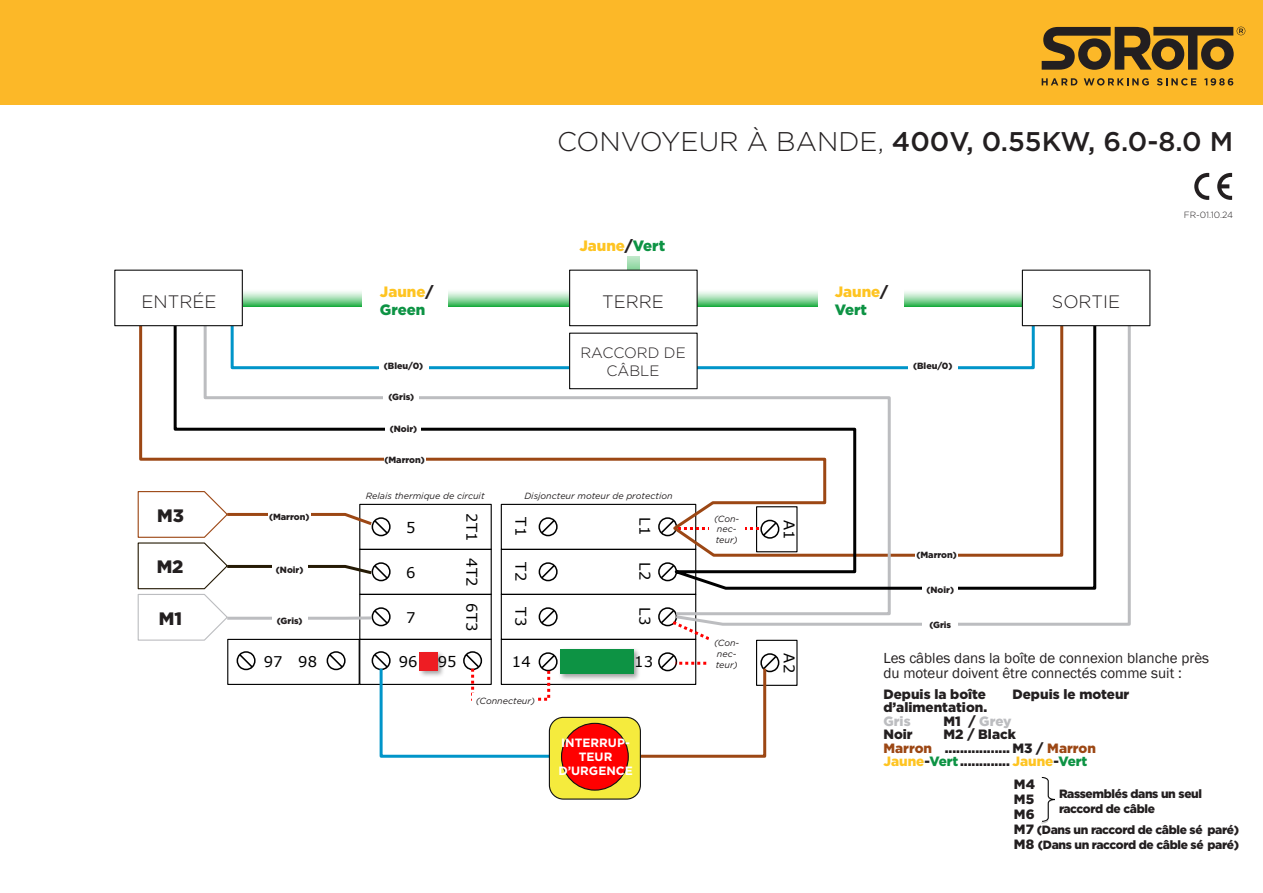
<style>
.page{position:relative;width:1263px;height:893px;background:#fff}
.page>*{position:absolute;margin:0;border:0;box-sizing:border-box;transform-origin:0 0}
.t1{font:500 27px "Gotham";color:#231f20}
.t2{font:300 18px "Gotham";color:#231f20}
.t3{font:900 18px "Gotham";color:#231f20}
.t4{font:15px "Franklin Gothic";color:#231f20}
.t5{font:900 15px/18px "Gotham";color:#fec422}
.t6{font:300 15px/18px "Gotham";color:#231f20;text-align:center}
.t7{font:14.7px "Verdana";letter-spacing:.015em;color:#000}
.t8{font:900 13.5px "Gotham";color:#231f20}
.t9{font:900 13.5px "Gotham";color:#bcbdc0}
.t10{font:900 12px/15px "Gotham";letter-spacing:-.03em;color:#231f20}
.t11{font:700 12px/14.4px "Gotham";color:#fff;text-align:center}
.t12{font:italic 9px/10.8px "Gotham";color:#231f20}
.t13{font:900 9px "Gotham";color:#231f20}
.t14{font:300 9px "Gotham";color:#231f20}
.s1{font-weight:300}
.s2{color:#231f20}
.s3{color:#0d9344}
.s4{color:#9c4714}
.s5{color:#fec422}
.s6{font-size:13.5px}
</style>
<div class="page">
<div style="left:359px;top:594px;width:133px;height:46px;border:1px solid #000"></div>
<div style="left:359px;top:639px;width:133px;height:46px;border:1px solid #000"></div>
<div style="left:227px;top:639px;width:133px;height:46px;border:1px solid #000"></div>
<svg style="left:237px;top:651px;width:19px;height:19px"></svg>
<svg style="left:327px;top:651px;width:19px;height:19px"></svg>
<svg style="left:539px;top:617px;width:19px;height:9px"></svg>
<div style="left:501px;top:639px;width:195px;height:46px;border:1px solid #000"></div>
<div style="left:756px;top:640px;width:41px;height:46px;border:1px solid #000"></div>
<svg style="left:137px;top:491px;width:254px;height:150px"></svg>
<svg style="left:372px;top:651px;width:189px;height:108px"></svg>
<div style="left:549px;top:717px;width:91px;height:82px;background:#f5eb3d;border-radius:14px"></div>
<div style="left:549px;top:717px;width:92px;height:83px;border:1px solid #121212;border-radius:14px"></div>
<div style="left:561px;top:723px;width:67px;height:67px;background:#f00;border-radius:50%"></div>
<div style="left:561px;top:723px;width:68px;height:68px;border:1px solid #121212;border-radius:50%"></div>
<svg style="left:627px;top:617px;width:152px;height:142px"></svg>
<svg style="left:627px;top:256px;width:13px;height:14px"></svg>
<svg style="left:202px;top:591px;width:471px;height:26px"></svg>
<svg style="left:172px;top:288px;width:850px;height:303px"></svg>
<svg style="left:673px;top:291px;width:459px;height:336px"></svg>
<div style="left:1022px;top:270px;width:128px;height:56px;background:#fff"></div>
<div style="left:1022px;top:270px;width:128px;height:56px;border:1px solid #121212"></div>
<div style="left:115px;top:270px;width:127px;height:56px;background:#fff"></div>
<div style="left:114px;top:270px;width:129px;height:56px;border:1px solid #121212"></div>
<div style="left:819px;top:280px;width:85px;height:39px;background:#fff"></div>
<div style="left:363px;top:280px;width:85px;height:39px;background:#fff"></div>
<div style="left:384px;top:451px;width:41px;height:18px;background:#fff"></div>
<div style="left:908px;top:357px;width:50px;height:16px;background:#fff"></div>
<div style="left:379px;top:357px;width:49px;height:16px;background:#fff"></div>
<div style="left:915px;top:546px;width:43px;height:24px;background:#fff"></div>
<div style="left:923px;top:581px;width:35px;height:17px;background:#fff"></div>
<div style="left:923px;top:616px;width:35px;height:16px;background:#fff"></div>
<div style="left:473px;top:693px;width:65px;height:21px;background:#fff"></div>
<div style="left:709px;top:635px;width:35px;height:36px;background:#fff"></div>
<div style="left:709px;top:510px;width:35px;height:36px;background:#fff"></div>
<div style="left:268px;top:508px;width:42px;height:19px;background:#fff"></div>
<div style="left:272px;top:613px;width:35px;height:16px;background:#fff"></div>
<div style="left:272px;top:562px;width:35px;height:16px;background:#fff"></div>
<div style="left:386px;top:421px;width:35px;height:16px;background:#fff"></div>
<div style="left:384px;top:389px;width:35px;height:16px;background:#fff"></div>
<div style="left:418px;top:651px;width:28px;height:27px;background:#231f20;opacity:.42"></div>
<div style="left:420px;top:652px;width:18px;height:18px;background:#ee1d23"></div>
<div style="left:558px;top:647px;width:83px;height:34px;background:#231f20;opacity:.42"></div>
<div style="left:560px;top:649px;width:74px;height:25px;background:#0d9344"></div>
<svg style="left:1217px;top:173px;width:15px;height:27px"></svg>
<svg style="left:1194px;top:173px;width:15px;height:27px"></svg>
<div style="left:0;top:0;width:1263px;height:105px;background:#fcb828"></div>
<svg style="left:1042px;top:27px;width:203px;height:43px"></svg>
<svg style="left:1042px;top:78px;width:35px;height:7px"></svg>
<svg style="left:1084px;top:78px;width:65px;height:8px"></svg>
<svg style="left:1157px;top:78px;width:39px;height:8px"></svg>
<svg style="left:1204px;top:78px;width:29px;height:8px"></svg>
<svg style="left:1041px;top:777px;width:14px;height:45px"></svg>
<p class="t1" style="left:557px;top:124px;width:678px"><span class="s1">CONVOYEUR À BANDE,</span> 400V, 0.55KW, 6.0-8.0 M</p>
<p class="t5" style="left:579px;top:237px;width:87px">Jaune<span class="s2">/</span><span class="s3">Vert</span></p>
<p class="t5" style="left:380px;top:282px;width:55px">Jaune<span class="s2">/<br></span><span class="s3">Green</span></p>
<p class="t5" style="left:835px;top:282px;width:55px">Jaune<span class="s2">/<br></span><span class="s3">Vert</span></p>
<p class="t2" style="left:142px;top:290px;width:77px">ENTRÉE</p>
<p class="t2" style="left:602px;top:290px;width:63px">TERRE</p>
<p class="t6" style="left:580px;top:343px;width:107px">RACCORD DE<br>CÂBLE</p>
<p class="t13" style="left:384px;top:360px;width:41px">(Bleu/0)</p>
<p class="t13" style="left:913px;top:360px;width:41px">(Bleu/0)</p>
<p class="t13" style="left:388px;top:392px;width:27px">(Gris)</p>
<p class="t13" style="left:390px;top:424px;width:29px">(Noir)</p>
<p class="t13" style="left:384px;top:454px;width:42px">(Marron)</p>
<p class="t3" style="left:157px;top:505px;width:28px">M3</p>
<p class="t3" style="left:157px;top:556px;width:28px">M2</p>
<p class="t3" style="left:159px;top:608px;width:25px">M1</p>
<p class="t13" style="left:269px;top:511px;width:42px">(Marron)</p>
<p class="t13" style="left:276px;top:565px;width:29px">(Noir)</p>
<p class="t13" style="left:277px;top:616px;width:27px">(Gris)</p>
<p class="t12" style="left:366px;top:490px;width:120px">Relais thermique de circuit</p>
<p class="t12" style="left:524px;top:490px;width:150px">Disjoncteur moteur de protection</p>
<p class="t7" style="left:406px;top:518px;width:11px">5</p>
<p class="t7" style="left:406px;top:563px;width:11px">6</p>
<p class="t7" style="left:406px;top:608px;width:11px">7</p>
<p class="t7" style="left:481px;top:513px;width:120px;rotate:90deg">2T1 4T2 6T3</p>
<p class="t7" style="left:530px;top:517px;width:20px;rotate:90deg">T1</p>
<p class="t7" style="left:654px;top:517px;width:19px;rotate:90deg">L1</p>
<p class="t7" style="left:530px;top:562px;width:20px;rotate:90deg">T2</p>
<p class="t7" style="left:654px;top:562px;width:19px;rotate:90deg">L2</p>
<p class="t7" style="left:530px;top:607px;width:20px;rotate:90deg">T3</p>
<p class="t7" style="left:654px;top:607px;width:19px;rotate:90deg">L3</p>
<p class="t12" style="left:714px;top:513px;width:27px">(Con-</p>
<p class="t12" style="left:717px;top:524px;width:21px">nec-</p>
<p class="t12" style="left:716px;top:535px;width:23px">teur)</p>
<p class="t7" style="left:798px;top:520px;width:21px;rotate:90deg">A1</p>
<p class="t13" style="left:916px;top:549px;width:42px">(Marron)</p>
<p class="t13" style="left:926px;top:584px;width:29px">(Noir)</p>
<p class="t13" style="left:929px;top:619px;width:23px">(Gris</p>
<p class="t2" style="left:1052px;top:290px;width:70px">SORTIE</p>
<p class="t14" style="left:1184px;top:210px;width:51px">FR-01.10.24</p>
<p class="t7" style="left:264px;top:652px;width:55px">97 98</p>
<p class="t7" style="left:399px;top:652px;width:20px">96</p>
<p class="t7" style="left:438px;top:652px;width:20px">95</p>
<p class="t7" style="left:512px;top:652px;width:20px">14</p>
<p class="t7" style="left:634px;top:652px;width:20px">13</p>
<p class="t12" style="left:476px;top:696px;width:61px">(Connecteur)</p>
<p class="t11" style="left:561px;top:735px;width:70px">INTERRUP-</p>
<p class="t11" style="left:558px;top:749px;width:76px">TEUR<br>D’URGENCE</p>
<p class="t12" style="left:714px;top:638px;width:27px">(Con&shy;nec&shy;teur)</p>
<p class="t7" style="left:798px;top:653px;width:21px;rotate:90deg">A2</p>
<p class="t4" style="left:883px;top:649px;width:327px">Les câbles dans la boîte de connexion blanche près</p>
<p class="t4" style="left:883px;top:664px;width:300px">du moteur doivent être connectés comme suit :</p>
<p class="t8" style="left:883px;top:686px;width:104px">Depuis la boîte</p>
<p class="t8" style="left:1012px;top:686px;width:118px">Depuis le moteur</p>
<p class="t8" style="left:883px;top:700px;width:105px">d’alimentation.</p>
<p class="t9" style="left:883px;top:713px;width:29px">Gris</p>
<p class="t9" style="left:943px;top:713px;width:70px"><span class="s2">M1 /</span> Grey</p>
<p class="t8" style="left:883px;top:727px;width:31px">Noir</p>
<p class="t8" style="left:943px;top:727px;width:74px">M2 / Black</p>
<p class="t8" style="left:883px;top:740px;width:214px"><span class="s4">Marron</span> ................. M3 / <span class="s4">Marron</span></p>
<p class="t8" style="left:883px;top:754px;width:205px"><span class="s5">Jaune</span>-<span class="s3">Vert</span> ............. <span class="s5">Jaune</span>-<span class="s3">Vert</span></p>
<p class="t8" style="left:1014px;top:776px;width:23px">M4</p>
<p class="t8" style="left:1014px;top:791px;width:22px">M5</p>
<p class="t8" style="left:1014px;top:806px;width:22px">M6</p>
<p class="t10" style="left:1014px;top:822px;width:227px"><span class="s6">M7</span> (Dans un raccord de câble sé paré)</p>
<p class="t10" style="left:1014px;top:837px;width:227px"><span class="s6">M8</span> (Dans un raccord de câble sé paré)</p>
<p class="t10" style="left:1059px;top:786px;width:145px">Rassemblés dans un seul raccord de câble</p>
</div>
